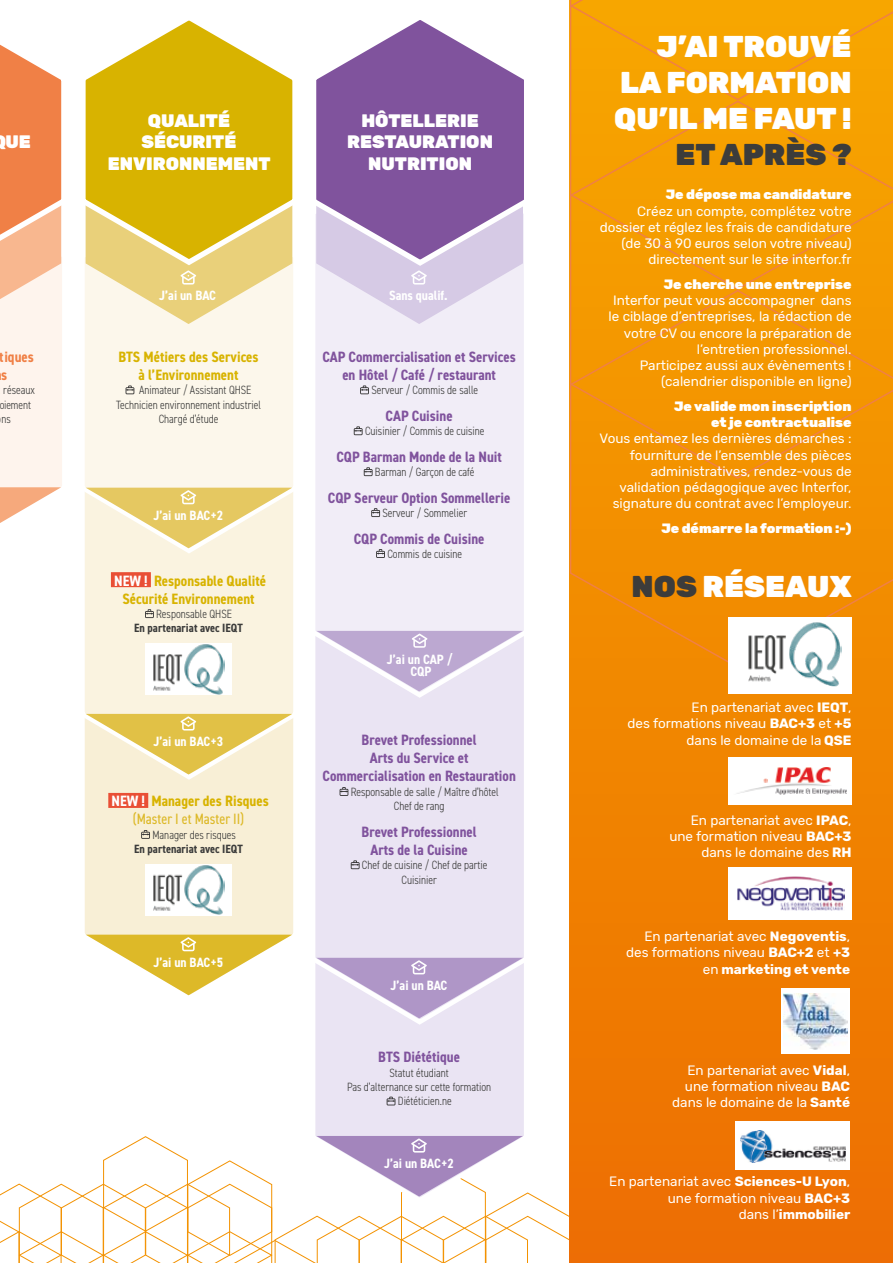
<style>
.page{position:relative;width:893px;height:1263px;background:#fff}
.page>*{position:absolute;margin:0;border:0;box-sizing:border-box;transform-origin:0 0}
.t1{font:900 30px/36px "Rubik";color:#fff;text-align:justify}
.t2{font:900 30px "Rubik";color:#3c3c3b}
.t3{font:900 18px/21.6px "Rubik";color:#fff;text-align:center}
.t4{font:700 condensed 15px/18px "DIN2014";color:#80539d;text-align:center}
.t5{font:700 condensed 15px/18px "DIN2014";color:#d8b300;text-align:center}
.t6{font:condensed 15px/18px "DIN2014";color:#ddb928;text-align:center}
.t7{font:700 condensed 15px/18px "DIN2014";color:#f08046}
.t8{font:13.5px/16.2px "Rubik";color:#fff;text-align:right}
.t9{font:900 13.5px/16.2px "Rubik";color:#fff;text-align:right}
.t10{font:700 condensed 13.5px/12px "DIN2014";color:#fff;text-align:center}
.t11{font:300 condensed 12px/14.4px "DIN2014";color:#3c3c3b}
.t12{font:700 condensed 12px "DIN2014";color:#3c3c3b}
.s1{color:#fff}
.s2{font-weight:700;color:#fff}
.s3{font-weight:700;color:#d8b300}
.s4{color:#3c3c3b}
.s5{font-weight:700}
</style>
<div class="page">
<div style="left:315px;top:1028px;width:209px;height:108px;background:#eae4f3"></div>
<svg style="left:0;top:1136px;width:570px;height:127px"></svg>
<svg style="left:387px;top:1096px;width:8px;height:9px"></svg>
<div style="left:315px;top:701px;width:209px;height:327px;background:#eae4f3"></div>
<div style="left:84px;top:783px;width:209px;height:213px;background:#f8efd6"></div>
<svg style="left:86px;top:935px;width:206px;height:60px"></svg>
<svg style="left:84px;top:557px;width:209px;height:226px;background:#f9f2df"></svg>
<svg style="left:86px;top:714px;width:206px;height:60px;background:#edd991"></svg>
<div style="left:108px;top:793px;width:40px;height:15px;background:#e94f35"></div>
<svg style="left:141px;top:830px;width:9px;height:9px"></svg>
<div style="left:145px;top:864px;width:87px;height:51px;background:#fff"></div>
<img style="left:153px;top:865px;width:72px;height:50px">
<div style="left:85px;top:268px;width:208px;height:289px;background:#fcf7eb"></div>
<div style="left:315px;top:269px;width:209px;height:432px;background:#f1edf7"></div>
<svg style="left:86px;top:488px;width:206px;height:60px;background:#f0dea3"></svg>
<svg style="left:316px;top:958px;width:207px;height:60px;background:#cebfde"></svg>
<svg style="left:86px;top:268px;width:206px;height:56px;background:#f3e5b7"></svg>
<svg style="left:316px;top:269px;width:207px;height:55px;background:#e5ddef"></svg>
<div style="left:570px;top:0;width:323px;height:1263px;background:linear-gradient(to right,#ef7b01,#ef7b02)"></div>
<div style="left:569px;top:480px;width:324px;height:189px;background:#f28e00"></div>
<div style="left:569px;top:291px;width:324px;height:189px;background:#f49600"></div>
<div style="left:569px;top:101px;width:324px;height:190px;background:#f59e00"></div>
<div style="left:569px;top:0;width:324px;height:101px;background:#f7a400"></div>
<div style="left:728px;top:617px;width:124px;height:76px;background:#fff"></div>
<img style="left:748px;top:622px;width:94px;height:65px">
<div style="left:728px;top:757px;width:124px;height:47px;background:#fff"></div>
<img style="left:737px;top:767px;width:110px;height:27px">
<div style="left:728px;top:867px;width:124px;height:53px;background:#fff"></div>
<img style="left:737px;top:876px;width:108px;height:35px">
<svg style="left:0;top:44px;width:62px;height:479px;background:#f8c5a9"></svg>
<svg style="left:85px;top:20px;width:208px;height:248px;background:#e0c237"></svg>
<svg style="left:315px;top:20px;width:209px;height:249px;background:#9e7cb5"></svg>
<svg style="left:126px;top:385px;width:8px;height:9px"></svg>
<svg style="left:360px;top:385px;width:9px;height:9px"></svg>
<svg style="left:354px;top:426px;width:9px;height:9px"></svg>
<svg style="left:364px;top:467px;width:9px;height:9px"></svg>
<svg style="left:371px;top:508px;width:9px;height:9px"></svg>
<svg style="left:376px;top:549px;width:9px;height:9px"></svg>
<svg style="left:340px;top:787px;width:8px;height:9px"></svg>
<svg style="left:351px;top:860px;width:9px;height:9px"></svg>
<div style="left:111px;top:572px;width:40px;height:15px;background:#e94f35"></div>
<svg style="left:145px;top:609px;width:9px;height:9px"></svg>
<div style="left:145px;top:643px;width:87px;height:51px;background:#fff"></div>
<img style="left:153px;top:644px;width:72px;height:50px">
<div style="left:781px;top:988px;width:69px;height:66px;background:#fff"></div>
<img style="left:784px;top:994px;width:63px;height:55px">
<div style="left:736px;top:1121px;width:114px;height:48px;background:#fff"></div>
<img style="left:740px;top:1130px;width:106px;height:32px">
<svg style="left:316px;top:631px;width:207px;height:60px;background:#d5c8e3"></svg>
<h2 class="t3" style="left:5px;top:132px;width:27px">UE</h2>
<p class="t7" style="left:0;top:348px;width:35px">tiques s</p>
<p class="t11" style="left:-1px;top:383px;width:37px;text-indent:4px">réseaux oiement ns</p>
<h2 class="t3" style="left:108px;top:110px;width:164px">QUALITÉ<br>SÉCURITÉ<br>ENVIRONNEMENT</h2>
<h2 class="t3" style="left:347px;top:110px;width:147px">HÔTELLERIE<br>RESTAURATION<br>NUTRITION</h2>
<p class="t10" style="left:159px;top:289px;width:58px">J’ai un BAC</p>
<p class="t10" style="left:389px;top:289px;width:60px">Sans qualif.</p>
<p class="t5" style="left:118px;top:348px;width:142px">BTS Métiers des Services à l’Environnement</p>
<p class="t11" style="left:139px;top:383px;width:114px">Animateur / Assistant QHSE</p>
<p class="t11" style="left:116px;top:397px;width:146px">Technicien environnement industriel</p>
<p class="t11" style="left:159px;top:412px;width:61px">Chargé d’étude</p>
<p class="t10" style="left:153px;top:509px;width:71px">J’ai un BAC+2</p>
<p class="t5" style="left:114px;top:571px;width:153px"><span class="s1">NEW !</span> Responsable Qualité<br>Sécurité Environnement</p>
<p class="t11" style="left:156px;top:607px;width:77px">Responsable QHSE</p>
<p class="t12" style="left:134px;top:620px;width:110px">En partenariat avec IEQT</p>
<p class="t10" style="left:153px;top:735px;width:71px">J’ai un BAC+3</p>
<p class="t6" style="left:111px;top:792px;width:159px"><span class="s2">NEW !</span> <span class="s3">Manager des Risques </span>(Master I et Master II)</p>
<p class="t11" style="left:152px;top:827px;width:85px">Manager des risques</p>
<p class="t12" style="left:134px;top:841px;width:110px">En partenariat avec IEQT</p>
<p class="t10" style="left:153px;top:956px;width:71px">J’ai un BAC+5</p>
<p class="t4" style="left:322px;top:348px;width:195px">CAP Commercialisation et Services en Hôtel / Café / restaurant</p>
<p class="t11" style="left:371px;top:383px;width:108px">Serveur / Commis de salle</p>
<p class="t4" style="left:386px;top:406px;width:69px">CAP Cuisine</p>
<p class="t11" style="left:365px;top:424px;width:121px">Cuisinier / Commis de cuisine</p>
<p class="t4" style="left:336px;top:447px;width:167px">CQP Barman Monde de la Nuit</p>
<p class="t11" style="left:375px;top:465px;width:101px">Barman / Garçon de café</p>
<p class="t4" style="left:328px;top:488px;width:184px">CQP Serveur Option Sommellerie</p>
<p class="t11" style="left:382px;top:506px;width:86px">Serveur / Sommelier</p>
<p class="t4" style="left:354px;top:529px;width:132px">CQP Commis de Cuisine</p>
<p class="t11" style="left:387px;top:547px;width:76px">Commis de cuisine</p>
<p class="t10" style="left:387px;top:653px;width:67px">J’ai un CAP /<br>CQP</p>
<p class="t4" style="left:322px;top:731px;width:195px">Brevet Professionnel<br>Arts du Service et<br>Commercialisation en Restauration</p>
<p class="t11" style="left:394px;top:784px;width:106px;text-indent:-43px">Responsable de salle / Maître d’hôtel<br>Chef de rang</p>
<p class="t4" style="left:362px;top:822px;width:117px">Brevet Professionnel<br>Arts de la Cuisine</p>
<p class="t11" style="left:401px;top:858px;width:88px;text-indent:-39px">Chef de cuisine / Chef de partie<br>Cuisinier</p>
<p class="t10" style="left:391px;top:979px;width:58px">J’ai un BAC</p>
<p class="t4" style="left:378px;top:1048px;width:83px">BTS Diététique</p>
<p class="t11" style="left:389px;top:1065px;width:61px">Statut étudiant</p>
<p class="t11" style="left:347px;top:1080px;width:146px">Pas d’alternance sur cette formation</p>
<p class="t11" style="left:398px;top:1094px;width:55px">Diététicien.ne</p>
<p class="t10" style="left:384px;top:1157px;width:71px">J’ai un BAC+2</p>
<h1 class="t1" style="left:614px;top:30px;width:239px;text-indent:43px">J’AI TROUVÉ LA FORMATION QU’IL ME FAUT !</h1>
<h1 class="t2" style="left:676px;top:137px;width:178px">ET APRÈS ?</h1>
<p class="t9" style="left:666px;top:187px;width:187px">Je dépose ma candidature</p>
<p class="t8" style="left:600px;top:203px;width:253px">Créez un compte, complétez votre dossier et réglez les frais de candidature (de 30 à 90 euros selon votre niveau) directement sur le site interfor.fr</p>
<p class="t9" style="left:664px;top:277px;width:189px">Je cherche une entreprise</p>
<p class="t8" style="left:608px;top:293px;width:245px">Interfor peut vous accompagner dans le ciblage d’entreprises, la rédaction de votre CV ou encore la préparation de l’entretien professionnel.<br>Participez aussi aux évènements ! (calendrier disponible en ligne)</p>
<p class="t9" style="left:674px;top:398px;width:179px">Je valide mon inscription et je contractualise</p>
<p class="t8" style="left:600px;top:431px;width:254px">Vous entamez les dernières démarches : fourniture de l’ensemble des pièces administratives, rendez-vous de validation pédagogique avec Interfor, signature du contrat avec l’employeur.</p>
<p class="t9" style="left:661px;top:520px;width:192px">Je démarre la formation :-)</p>
<h1 class="t1" style="left:632px;top:569px;width:221px"><span class="s4">NOS</span> RÉSEAUX</h1>
<p class="t8" style="left:627px;top:700px;width:226px">En partenariat avec <span class="s5">IEQT</span>,<br>des formations niveau <span class="s5">BAC+3</span> et <span class="s5">+5 </span>dans le domaine de la <span class="s5">QSE</span></p>
<p class="t8" style="left:669px;top:812px;width:184px">En partenariat avec <span class="s5">IPAC</span>, une formation niveau <span class="s5">BAC+3 </span>dans le domaine des <span class="s5">RH</span></p>
<p class="t8" style="left:626px;top:929px;width:225px">En partenariat avec <span class="s5">Negoventis</span>, des formations niveau <span class="s5">BAC+2</span> et <span class="s5">+3 </span>en <span class="s5">marketing et vente</span></p>
<p class="t8" style="left:672px;top:1062px;width:179px">En partenariat avec <span class="s5">Vidal</span>, une formation niveau <span class="s5">BAC </span>dans le domaine de la <span class="s5">Santé</span></p>
<p class="t8" style="left:609px;top:1174px;width:243px">En partenariat avec <span class="s5">Sciences-U Lyon</span>, une formation niveau <span class="s5">BAC+3<br></span>dans l’<span class="s5">immobilier</span></p>
</div>
